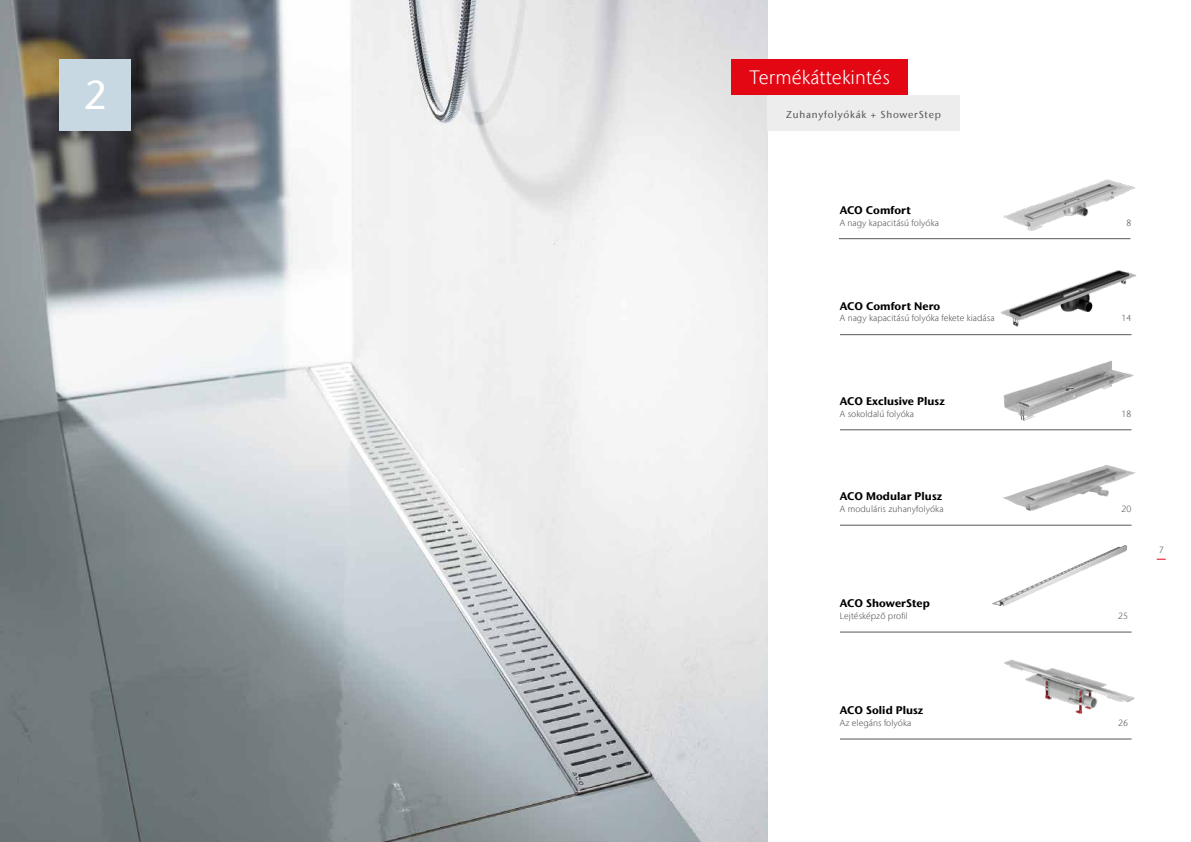
<style>
.page{position:relative;width:1191px;height:842px;background:#fff}
.page>*{position:absolute;margin:0;border:0;box-sizing:border-box;transform-origin:0 0}
.t1{font:500 40px "Stone Sans IIITC Com";color:#fff}
.t2{font:300 19.3px "Stone Sans IIITC Com";letter-spacing:.005em;color:#fff}
.t3{font:700 11px "Stone Sans IIITC Com";letter-spacing:.005em;color:#000}
.t4{font:500 10px "Stone Sans IIITC Com";letter-spacing:.08em;color:#575756}
.t5{font:300 9px "Stone Sans IIITC Com";letter-spacing:.005em;color:#575756}
</style>
<div class="page">
<img style="left:0;top:0;width:767px;height:842px">
<div style="left:60px;top:60px;width:71px;height:71px;background:#c7d8e2"></div>
<div style="left:731px;top:60px;width:176px;height:35px;background:#e30613"></div>
<div style="left:767px;top:95px;width:193px;height:36px;background:#ededed"></div>
<hr style="left:840px;top:334px;width:291px;height:1px;background:#575756">
<hr style="left:840px;top:430px;width:291px;height:1px;background:#575756">
<hr style="left:840px;top:525px;width:291px;height:1px;background:#575756">
<hr style="left:839px;top:238px;width:291px;height:1px;background:#575756">
<hr style="left:840px;top:632px;width:291px;height:1px;background:#575756">
<hr style="left:840px;top:739px;width:291px;height:1px;background:#575756">
<img style="left:1001px;top:270px;width:135px;height:57px">
<img style="left:1004px;top:659px;width:131px;height:55px">
<img style="left:1003px;top:179px;width:132px;height:52px">
<img style="left:1086px;top:360px;width:26px;height:9px">
<img style="left:1003px;top:465px;width:133px;height:46px">
<img style="left:992px;top:545px;width:135px;height:61px">
<h1 class="t1" style="left:84px;top:70px;width:25px">2</h1>
<h2 class="t2" style="left:749px;top:65px;width:142px">Termékáttekintés</h2>
<p class="t4" style="left:786px;top:108px;width:156px">Zuhanyfolyókák + ShowerStep</p>
<p class="t3" style="left:839px;top:203px;width:73px">ACO Comfort</p>
<p class="t5" style="left:839px;top:218px;width:101px">A nagy kapacitású folyóka</p>
<p class="t3" style="left:840px;top:299px;width:102px">ACO Comfort Nero</p>
<p class="t5" style="left:840px;top:313px;width:156px">A nagy kapacitású folyóka fekete kiadása</p>
<p class="t3" style="left:840px;top:394px;width:106px">ACO Exclusive Plusz</p>
<p class="t5" style="left:840px;top:408px;width:76px">A sokoldalú folyóka</p>
<p class="t3" style="left:840px;top:489px;width:104px">ACO Modular Plusz</p>
<p class="t5" style="left:840px;top:503px;width:105px">A moduláris zuhanyfolyóka</p>
<p class="t3" style="left:840px;top:596px;width:91px">ACO ShowerStep</p>
<p class="t5" style="left:840px;top:610px;width:69px">Lejtésképző profil</p>
<p class="t3" style="left:840px;top:703px;width:85px">ACO Solid Plusz</p>
<p class="t5" style="left:840px;top:718px;width:73px">Az elegáns folyóka</p>
<p class="t5" style="left:1126px;top:218px;width:6px">8</p>
<p class="t5" style="left:1121px;top:313px;width:11px">14</p>
<p class="t5" style="left:1121px;top:408px;width:11px">18</p>
<p class="t5" style="left:1121px;top:503px;width:11px">20</p>
<p class="t5" style="left:1118px;top:610px;width:11px">25</p>
<p class="t5" style="left:1158px;top:544px;width:6px">7</p>
<p class="t5" style="left:1118px;top:718px;width:11px">26</p>
</div>
